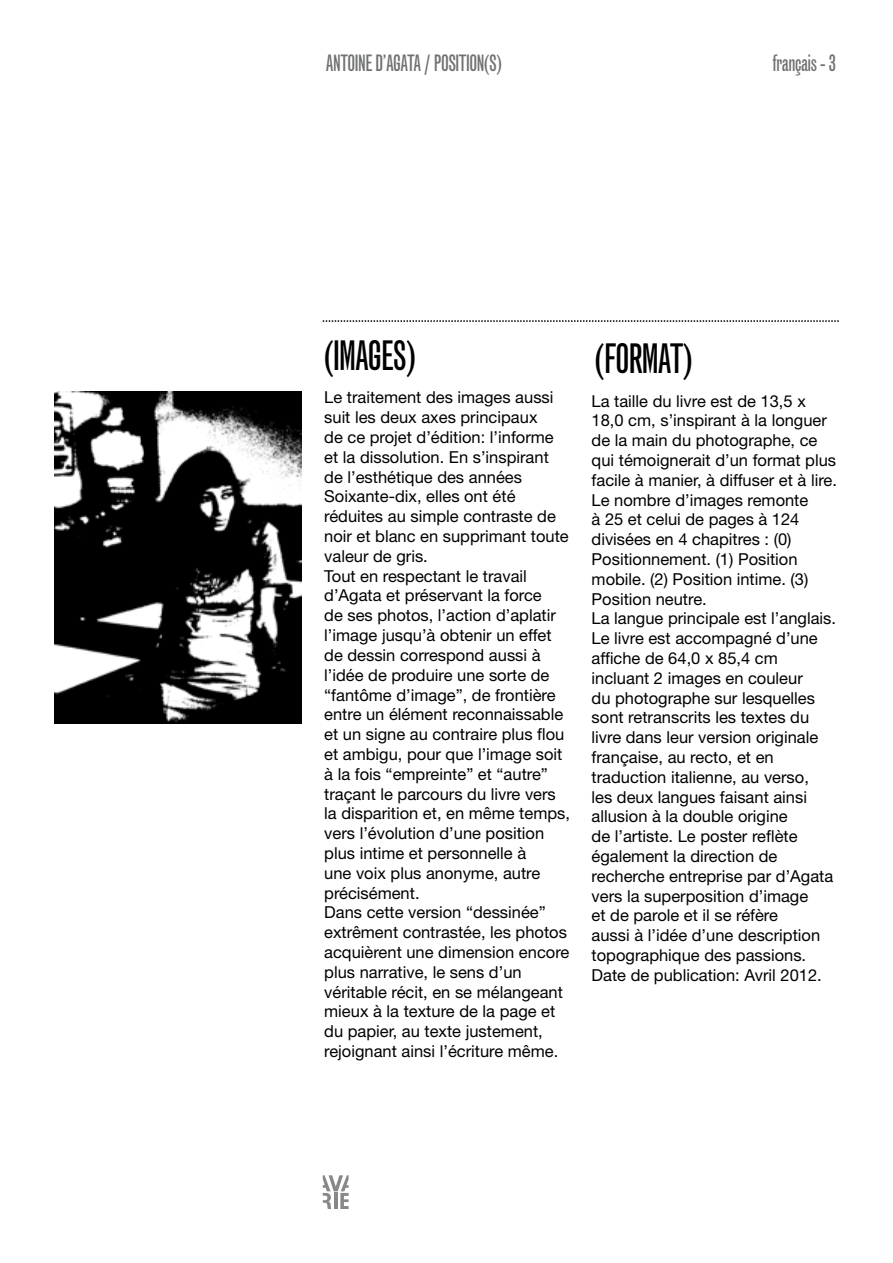
<style>
.page{position:relative;width:893px;height:1263px;background:#fff}
.page>*{position:absolute;margin:0;border:0;box-sizing:border-box;transform-origin:0 0}
.t1{font:40.5px "Grotesque MT Std Extra Cond";letter-spacing:-.02em;color:#000}
.t2{font:22.5px "Grotesque MT Std Extra Cond";letter-spacing:-.02em;color:#707172}
.t3{font:16.5px/19.8px "Helvetica Neue LT Std";color:#000}
</style>
<div class="page">
<svg style="left:323px;top:1175px;width:26px;height:34px"></svg>
<svg style="left:323px;top:320px;width:516px;height:2px"></svg>
<img style="left:54px;top:392px;width:247px;height:332px">
<h2 class="t2" style="left:326px;top:49px;width:177px">ANTOINE D’AGATA / POSITION(S)</h2>
<h2 class="t2" style="left:772px;top:49px;width:65px">français - 3</h2>
<h1 class="t1" style="left:324px;top:331px;width:93px">(IMAGES)</h1>
<p class="t3" style="left:324px;top:387px;width:247px">Le traitement des images aussi suit les deux axes principaux<br>de ce projet d’édition: l’informe et la dissolution. En s’inspirant de l’esthétique des années<br>Soixante-dix, elles ont été réduites au simple contraste de noir et blanc en supprimant toute valeur de gris.<br>Tout en respectant le travail d’Agata et préservant la force<br>de ses photos, l’action d’aplatir l’image jusqu’à obtenir un effet de dessin correspond aussi à l’idée de produire une sorte de “fantôme d’image”, de frontière entre un élément reconnaissable et un signe au contraire plus flou et ambigu, pour que l’image soit à la fois “empreinte” et “autre” traçant le parcours du livre vers la disparition et, en même temps, vers l’évolution d’une position plus intime et personnelle à<br>une voix plus anonyme, autre précisément.<br>Dans cette version “dessinée” extrêment contrastée, les photos acquièrent une dimension encore plus narrative, le sens d’un véritable récit, en se mélangeant mieux à la texture de la page et du papier, au texte justement, rejoignant ainsi l’écriture même.</p>
<h1 class="t1" style="left:595px;top:334px;width:99px">(FORMAT)</h1>
<p class="t3" style="left:592px;top:390px;width:247px">La taille du livre est de 13,5 x<br>18,0 cm, s’inspirant à la longuer de la main du photographe, ce qui témoignerait d’un format plus facile à manier, à diffuser et à lire.<br>Le nombre d’images remonte<br>à 25 et celui de pages à 124 divisées en 4 chapitres : (0)<br>Positionnement. (1) Position mobile. (2) Position intime. (3)<br>Position neutre.<br>La langue principale est l’anglais.<br>Le livre est accompagné d’une affiche de 64,0 x 85,4 cm incluant 2 images en couleur<br>du photographe sur lesquelles sont retranscrits les textes du livre dans leur version originale française, au recto, et en traduction italienne, au verso,<br>les deux langues faisant ainsi allusion à la double origine<br>de l’artiste. Le poster reflète également la direction de recherche entreprise par d’Agata vers la superposition d’image<br>et de parole et il se réfère<br>aussi à l’idée d’une description topographique des passions.<br>Date de publication: Avril 2012.</p>
</div>
